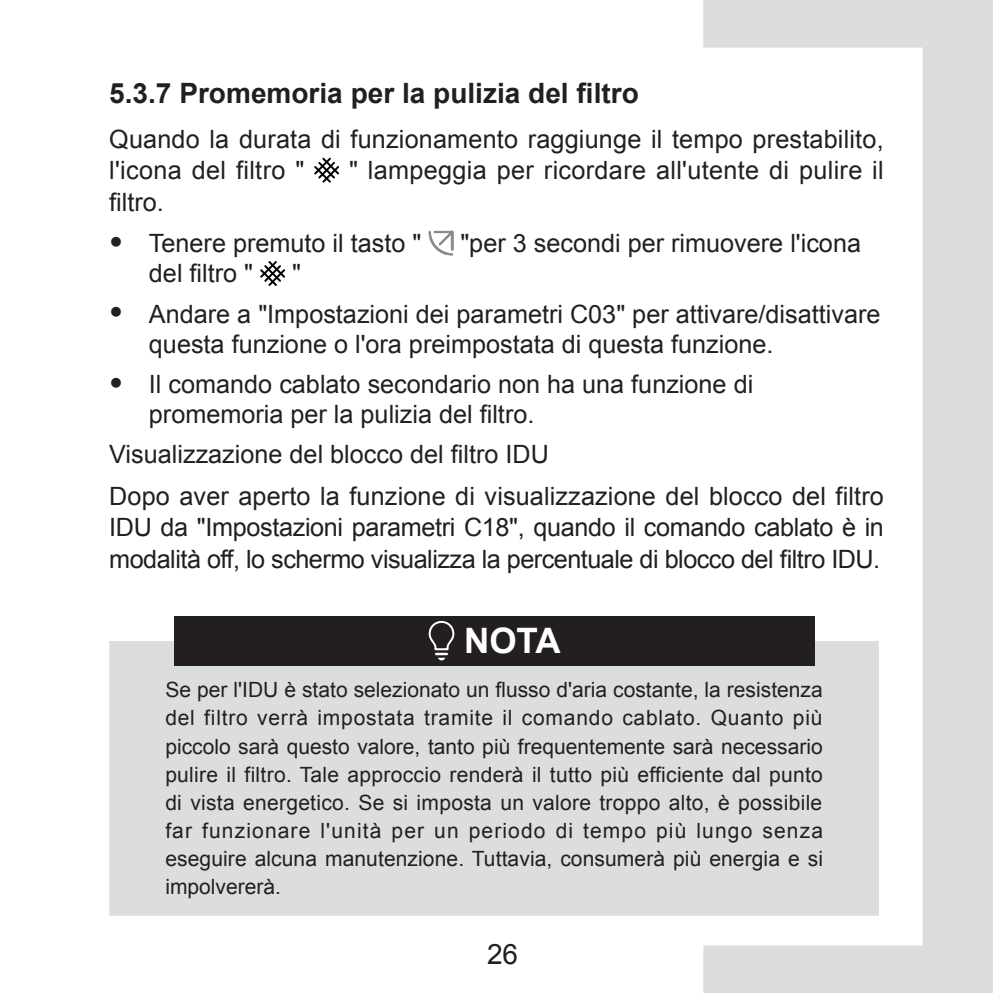
<style>
.page{position:relative;width:993px;height:993px;background:#fff}
.page>*{position:absolute;margin:0;border:0;box-sizing:border-box;transform-origin:0 0}
.t1{font:700 35px "Arial";color:#fff}
.T1-2{font:700 28px "Arial";color:#231f20}
.t2{font:28px "Arial";color:#231f20}
.悬挂{font:25.2px/31.5px "Arial";color:#231f20}
.t3{font:21px/28px "Arial";letter-spacing:.005em;color:#231f20;text-align:justify}
</style>
<div class="page">
<svg style="left:703px;top:0;width:289px;height:992px"></svg>
<svg style="left:314px;top:158px;width:25px;height:24px"></svg>
<svg style="left:428px;top:230px;width:25px;height:25px"></svg>
<svg style="left:260px;top:261px;width:25px;height:25px"></svg>
<div style="left:109px;top:640px;width:769px;height:275px;background:#dcdddf"></div>
<div style="left:174px;top:615px;width:640px;height:50px;background:#231f20"></div>
<svg style="left:428px;top:620px;width:27px;height:40px"></svg>
<p class="T1-2" style="left:109px;top:75px;width:531px">5.3.7 Promemoria per la pulizia del filtro</p>
<p class="悬挂" style="left:109px;top:123px;width:775px">Quando la durata di funzionamento raggiunge il tempo prestabilito, l'icona del filtro "</p>
<p class="悬挂" style="left:349px;top:155px;width:536px">" lampeggia per ricordare all'utente di pulire il</p>
<p class="悬挂" style="left:109px;top:186px;width:56px">filtro.</p>
<p class="悬挂" style="left:149px;top:227px;width:274px">Tenere premuto il tasto "</p>
<p class="悬挂" style="left:460px;top:227px;width:402px">"per 3 secondi per rimuovere l'icona</p>
<p class="悬挂" style="left:149px;top:258px;width:106px">del filtro "</p>
<p class="悬挂" style="left:292px;top:258px;width:10px">"</p>
<p class="悬挂" style="left:149px;top:299px;width:732px;line-height:30.1px">Andare a "Impostazioni dei parametri C03" per attivare/disattivare questa funzione o l'ora preimpostata di questa funzione.</p>
<p class="悬挂" style="left:149px;top:369px;width:605px;line-height:30.1px">Il comando cablato secondario non ha una funzione di promemoria per la pulizia del filtro.</p>
<p class="悬挂" style="left:109px;top:439px;width:441px">Visualizzazione del blocco del filtro IDU</p>
<p class="悬挂" style="left:109px;top:480px;width:775px;text-align:justify">Dopo aver aperto la funzione di visualizzazione del blocco del filtro IDU da "Impostazioni parametri C18", quando il comando cablato è in modalità off, lo schermo visualizza la percentuale di blocco del filtro IDU.</p>
<p class="t1" style="left:464px;top:617px;width:98px">NOTA</p>
<p class="t3" style="left:165px;top:676px;width:659px">Se per l'IDU è stato selezionato un flusso d'aria costante, la resistenza del filtro verrà impostata tramite il comando cablato. Quanto più piccolo sarà questo valore, tanto più frequentemente sarà necessario pulire il filtro. Tale approccio renderà il tutto più efficiente dal punto di vista energetico. Se si imposta un valore troppo alto, è possibile far funzionare l'unità per un periodo di tempo più lungo senza eseguire alcuna manutenzione. Tuttavia, consumerà più energia e si impolvererà.</p>
<p class="t2" style="left:487px;top:935px;width:33px">26</p>
</div>
